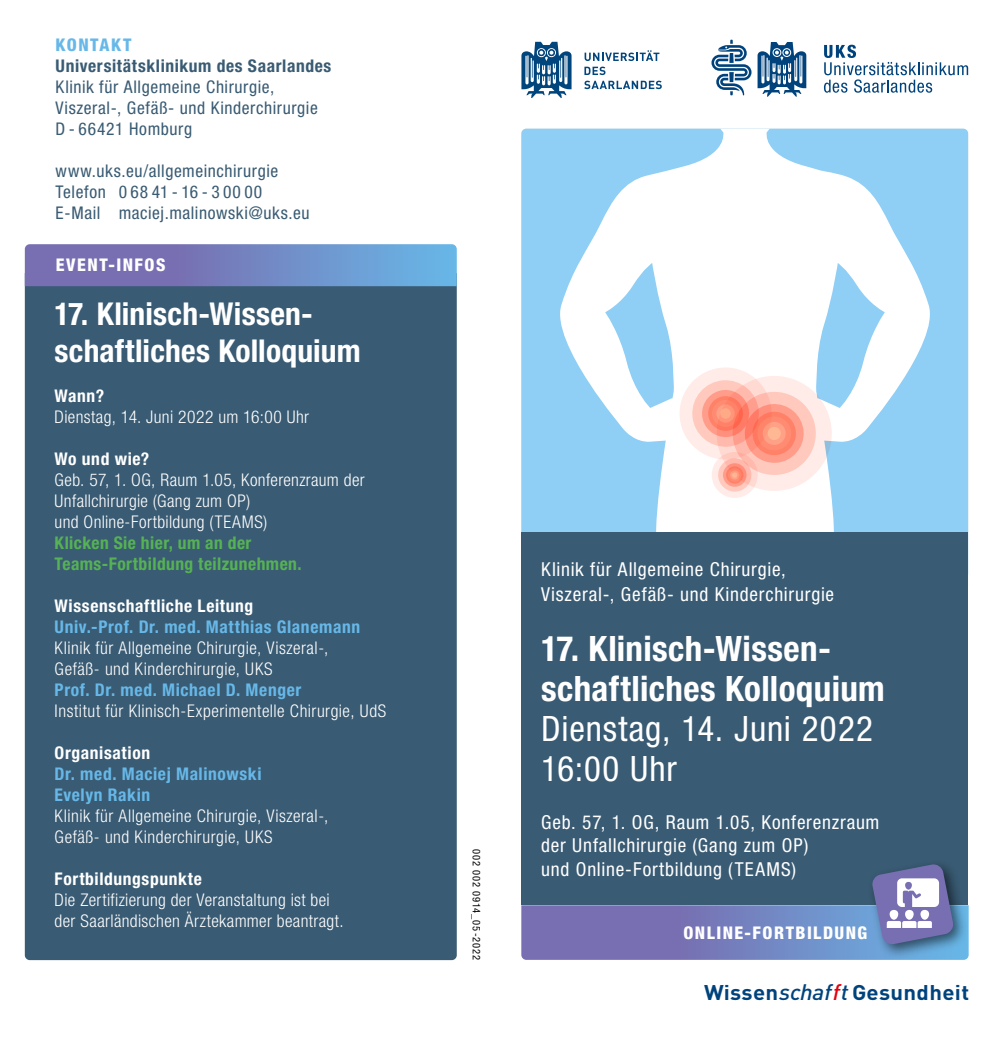
<style>
.page{position:relative;width:993px;height:1042px;background:#fff}
.page>*{position:absolute;margin:0;border:0;box-sizing:border-box;transform-origin:0 0}
.t1{font:700 condensed 35px/40.2px "Helvetica Neue LT Pro";letter-spacing:.01em;color:#fff}
.t2{font:condensed 35px/40.2px "Helvetica Neue LT Pro";letter-spacing:.025em;color:#fff}
.t3{font:700 condensed 31.5px/36.8px "Helvetica Neue LT Pro";letter-spacing:.005em;color:#fff}
.t4{font:700 21px "DIN Pro";letter-spacing:.015em;color:#00437c;scale:1.06 1}
.t5{font:condensed 19.25px/23.1px "Helvetica Neue LT Pro";letter-spacing:.04em;color:#fff}
.t6{font:300 condensed 17.5px/21px "Helvetica Neue LT Pro";letter-spacing:.025em;color:#fff}
.t7{font:condensed 17.5px/21px "Helvetica Neue LT Pro";letter-spacing:.03em;color:#395b73}
.t8{font:700 condensed 17.5px/21px "Helvetica Neue LT Pro";letter-spacing:.035em;color:#67b8e8}
.t9{font:700 condensed 17.5px "Helvetica Neue LT Pro";letter-spacing:.035em;color:#fff}
.t10{font:700 condensed 17.5px/21px "Helvetica Neue LT Pro";letter-spacing:.025em;color:#56b254}
.t11{font:700 condensed 17.5px "Helvetica Neue LT Pro";letter-spacing:.035em;color:#395b73}
.t12{font:800 condensed 17.5px "Helvetica Neue LT Pro";letter-spacing:.085em;color:#fff}
.t13{font:800 condensed 17.5px "Helvetica Neue LT Pro";letter-spacing:.085em;color:#67b8e8}
.t14{font:condensed 10.5px "Helvetica Neue LT Pro";letter-spacing:.09em;color:#000}
.s1{font-weight:500;font-style:italic;font-size:22.22px}
.s2{font-weight:500;font-style:italic;font-size:22.22px;color:#e3000f}
</style>
<div class="page">
<svg style="left:521px;top:129px;width:446px;height:403px;background:#91cff4"></svg>
<svg style="left:549px;top:129px;width:391px;height:403px"></svg>
<div style="left:679px;top:367px;width:92px;height:92px;background:#ffece8;border-radius:50%"></div>
<svg style="left:716px;top:376px;width:115px;height:115px"></svg>
<div style="left:711px;top:452px;width:46px;height:46px;background:#ffece8;border-radius:50%"></div>
<svg style="left:692px;top:380px;width:123px;height:112px"></svg>
<div style="left:25px;top:286px;width:431px;height:674px;background:#395b73"></div>
<div style="left:521px;top:532px;width:446px;height:373px;background:#395b73"></div>
<svg style="left:25px;top:244px;width:431px;height:42px;background:#7287c3"></svg>
<div style="left:866px;top:859px;width:102px;height:100px;background:#395b73"></div>
<svg style="left:521px;top:864px;width:447px;height:96px"></svg>
<svg style="left:823px;top:45px;width:144px;height:48px"></svg>
<svg style="left:757px;top:42px;width:49px;height:55px"></svg>
<svg style="left:711px;top:40px;width:40px;height:55px"></svg>
<svg style="left:521px;top:42px;width:50px;height:56px"></svg>
<svg style="left:584px;top:50px;width:75px;height:11px"></svg>
<svg style="left:584px;top:67px;width:21px;height:8px"></svg>
<svg style="left:584px;top:81px;width:77px;height:8px"></svg>
<p class="t13" style="left:56px;top:34px;width:77px">KONTAKT</p>
<p class="t11" style="left:56px;top:55px;width:277px">Universitätsklinikum des Saarlandes</p>
<p class="t7" style="left:56px;top:76px;width:263px">Klinik für Allgemeine Chirurgie,<br>Viszeral-, Gefäß- und Kinderchirurgie<br>D - 66421 Homburg</p>
<p class="t7" style="left:56px;top:160px;width:255px">www.uks.eu/allgemeinchirurgie<br>Telefon 0 68 41 - 16 - 3 00 00<br>E-Mail maciej.malinowski@uks.eu</p>
<p class="t12" style="left:56px;top:254px;width:111px">EVENT-INFOS</p>
<h2 class="t3" style="left:55px;top:295px;width:307px">17. Klinisch-Wissen&shy;schaftliches Kolloquium</h2>
<p class="t9" style="left:55px;top:385px;width:51px">Wann?</p>
<p class="t6" style="left:55px;top:406px;width:256px">Dienstag, 14. Juni 2022 um 16:00 Uhr</p>
<p class="t9" style="left:55px;top:448px;width:96px">Wo und wie?</p>
<p class="t6" style="left:55px;top:469px;width:311px">Geb. 57, 1. OG, Raum 1.05, Konferenzraum der<br>Unfallchirurgie (Gang zum OP)<br>und Online-Fortbildung (TEAMS)</p>
<p class="t10" style="left:55px;top:532px;width:248px">Klicken Sie hier, um an der<br>Teams-Fortbildung teilzunehmen.</p>
<p class="t9" style="left:55px;top:595px;width:200px">Wissenschaftliche Leitung</p>
<p class="t8" style="left:55px;top:616px;width:307px">Univ.-Prof. Dr. med. Matthias Glanemann</p>
<p class="t6" style="left:55px;top:637px;width:275px">Klinik für Allgemeine Chirurgie, Viszeral-,<br>Gefäß- und Kinderchirurgie, UKS</p>
<p class="t8" style="left:55px;top:679px;width:248px">Prof. Dr. med. Michael D. Menger</p>
<p class="t6" style="left:55px;top:700px;width:333px">Institut für Klinisch-Experimentelle Chirurgie, UdS</p>
<p class="t9" style="left:55px;top:742px;width:97px">Organisation</p>
<p class="t8" style="left:55px;top:763px;width:208px">Dr. med. Maciej Malinowski<br>Evelyn Rakin</p>
<p class="t6" style="left:55px;top:805px;width:275px">Klinik für Allgemeine Chirurgie, Viszeral-,<br>Gefäß- und Kinderchirurgie, UKS</p>
<p class="t9" style="left:55px;top:868px;width:149px">Fortbildungspunkte</p>
<p class="t6" style="left:55px;top:889px;width:290px">Die Zertifizierung der Veranstaltung ist bei der Saarländischen Ärztekammer beantragt.</p>
<p class="t14" style="left:482px;top:849px;width:112px;rotate:90deg">002 002 0914_05-2022</p>
<p class="t5" style="left:541px;top:557px;width:294px;line-height:24.5px">Klinik für Allgemeine Chirurgie,<br>Viszeral-, Gefäß- und Kinderchirurgie</p>
<h1 class="t1" style="left:541px;top:627px;width:345px">17. Klinisch-Wissen&shy;schaftliches Kolloquium</h1>
<h1 class="t2" style="left:541px;top:708px;width:333px">Dienstag, 14. Juni 2022<br>16:00 Uhr</h1>
<p class="t5" style="left:541px;top:811px;width:340px">Geb. 57, 1. OG, Raum 1.05, Konferenzraum der Unfallchirurgie (Gang zum OP)<br>und Online-Fortbildung (TEAMS)</p>
<p class="t12" style="left:683px;top:922px;width:185px">ONLINE-FORTBILDUNG</p>
<p class="t4" style="left:704px;top:978px;width:251px">Wissen<span class="s1">schaf</span><span class="s2">f</span><span class="s1">t</span> Gesundheit</p>
</div>
